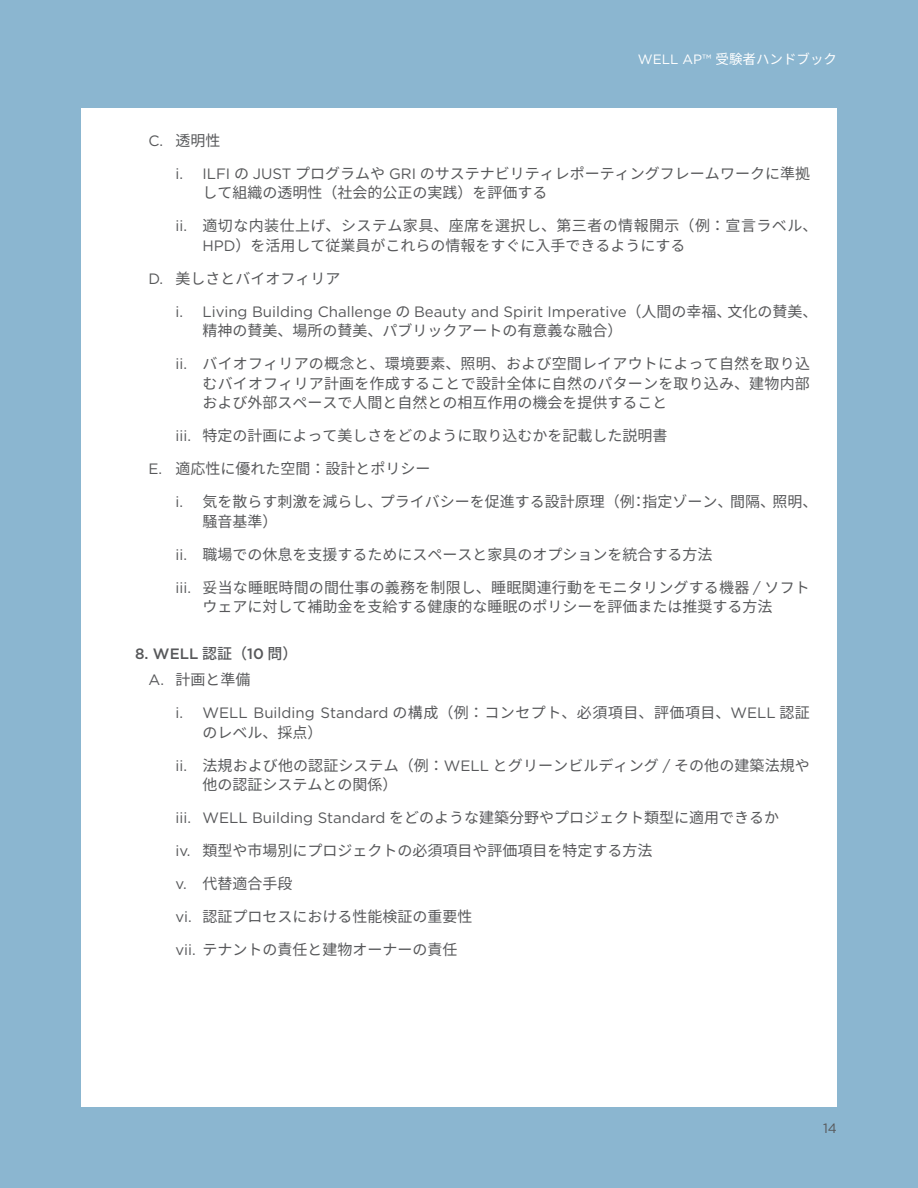
<style>
.page{position:relative;width:918px;height:1188px;background:#8bb6d0}
.page>*{position:absolute;margin:0;border:0;box-sizing:border-box;transform-origin:0 0}
.LEVEL_2{font:15px/19.5px "Noto Sans CJ Kjp";color:#57585a}
.LEVEL_2-2{font:15px/19.5px "Gotham";color:#57585a}
.LEVEL_1{font:15px "Noto Sans CJ Kjp";color:#57585a}
.Header__specs{font:500 15px "Gotham";color:#57585a}
.t1{font:13.5px "Noto Sans CJ Kjp";color:#fff}
.t2{font:13.5px "Gotham";color:#57585a}
.s1{font-family:"Gotham"}
.s2{font-family:"Noto Sans CJ Kjp"}
</style>
<div class="page">
<div style="left:81px;top:108px;width:756px;height:999px;background:#fff"></div>
<p class="t1" style="left:638px;top:51px;width:201px"><span class="s1">WELL AP™</span> 受験者ハンドブック</p>
<p class="LEVEL_1" style="left:148px;top:132px;width:73px"><span class="s1">C.</span> 透明性</p>
<p class="LEVEL_2" style="left:202px;top:164px;width:609px;text-indent:-27px"><span class="s1">i. ILFI</span> の <span class="s1">JUST</span> プログラムや <span class="s1">GRI</span> のサステナビリティレポーティングフレームワークに準拠して組織の透明性（社会的公正の実践）を評価する</p>
<p class="LEVEL_2" style="left:202px;top:217px;width:616px;text-indent:-27px"><span class="s1">ii.</span> 適切な内装仕上げ、システム家具、座席を選択し、第三者の情報開示（例：宣言ラベル、<br><span class="s1">HPD</span>）を活用して従業員がこれらの情報をすぐに入手できるようにする</p>
<p class="LEVEL_1" style="left:148px;top:270px;width:193px"><span class="s1">D.</span> 美しさとバイオフィリア</p>
<p class="LEVEL_2-2" style="left:202px;top:302px;width:617px;text-indent:-27px">i. Living Building Challenge <span class="s2">の</span> Beauty and Spirit Imperative<span class="s2">（人間の幸福、文化の賛美、精神の賛美、場所の賛美、パブリックアートの有意義な融合）</span></p>
<p class="LEVEL_2" style="left:202px;top:355px;width:609px;text-align:justify;text-indent:-27px"><span class="s1">ii.</span> バイオフィリアの概念と、環境要素、照明、および空間レイアウトによって自然を取り込むバイオフィリア計画を作成することで設計全体に自然のパターンを取り込み、建物内部および外部スペースで人間と自然との相互作用の機会を提供すること</p>
<p class="LEVEL_2" style="left:176px;top:427px;width:493px"><span class="s1">iii.</span> 特定の計画によって美しさをどのように取り込むかを記載した説明書</p>
<p class="LEVEL_1" style="left:148px;top:460px;width:283px"><span class="s1">E.</span> 適応性に優れた空間：設計とポリシー</p>
<p class="LEVEL_2" style="left:202px;top:493px;width:616px;text-indent:-27px"><span class="s1">i.</span> 気を散らす刺激を減らし、プライバシーを促進する設計原理（例：指定ゾーン、間隔、照明、騒音基準）</p>
<p class="LEVEL_2" style="left:176px;top:545px;width:538px"><span class="s1">ii.</span> 職場での休息を支援するためにスペースと家具のオプションを統合する方法</p>
<p class="LEVEL_2" style="left:202px;top:578px;width:609px;text-indent:-27px"><span class="s1">iii.</span> 妥当な睡眠時間の間仕事の義務を制限し、睡眠関連行動をモニタリングする機器 <span class="s1">/</span> ソフトウェアに対して補助金を支給する健康的な睡眠のポリシーを評価または推奨する方法</p>
<p class="Header__specs" style="left:135px;top:644px;width:164px">8. WELL <span class="s2">認証（</span>10 <span class="s2">問）</span></p>
<p class="LEVEL_1" style="left:148px;top:671px;width:103px"><span class="s1">A.</span> 計画と準備</p>
<p class="LEVEL_2" style="left:202px;top:703px;width:609px;text-indent:-27px"><span class="s1">i. WELL Building Standard</span> の構成（例：コンセプト、必須項目、評価項目、<span class="s1">WELL</span> 認証のレベル、採点）</p>
<p class="LEVEL_2" style="left:202px;top:756px;width:609px;text-indent:-27px"><span class="s1">ii.</span> 法規および他の認証システム（例：<span class="s1">WELL</span> とグリーンビルディング <span class="s1">/</span> その他の建築法規や他の認証システムとの関係）</p>
<p class="LEVEL_2" style="left:176px;top:808px;width:605px"><span class="s1">iii. WELL Building Standard</span> をどのような建築分野やプロジェクト類型に適用できるか</p>
<p class="LEVEL_2" style="left:176px;top:841px;width:478px"><span class="s1">iv.</span> 類型や市場別にプロジェクトの必須項目や評価項目を特定する方法</p>
<p class="LEVEL_2" style="left:176px;top:874px;width:118px"><span class="s1">v.</span> 代替適合手段</p>
<p class="LEVEL_2" style="left:176px;top:907px;width:298px"><span class="s1">vi.</span> 認証プロセスにおける性能検証の重要性</p>
<p class="LEVEL_2" style="left:176px;top:940px;width:283px"><span class="s1">vii.</span> テナントの責任と建物オーナーの責任</p>
<p class="t2" style="left:823px;top:1120px;width:15px">14</p>
</div>
